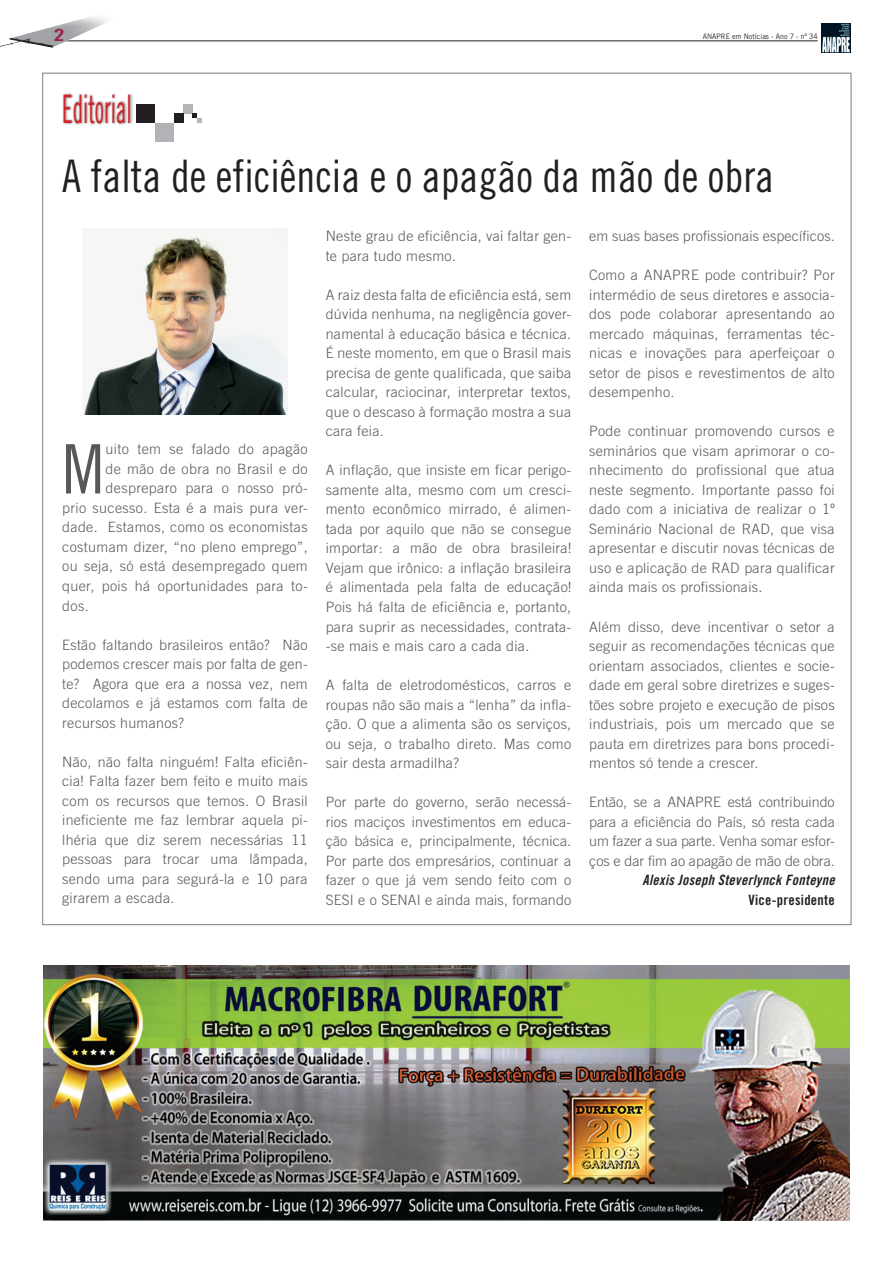
<style>
.page{position:relative;width:893px;height:1263px;background:#fff}
.page>*{position:absolute;margin:0;border:0;box-sizing:border-box;transform-origin:0 0}
.t1{font:68.25px "Trade Gothic Cond Eighteen";color:#57585a}
.t2{font:44.85px "Trade Gothic Cond Eighteen";color:#231f20;scale:.95 1}
.t3{font:39.3px "Trade Gothic Cond Eighteen";color:#d1232a;scale:.6 1}
.t4{font:16.8px "Trade Gothic Bold Cond Twenty";color:#952649;scale:1.5 1}
.t5{font:300 14.25px/19.5px "Trade Gothic";letter-spacing:.02em;color:#57585a;text-align:justify}
.Normal__Web{font:14.25px "Trade Gothic Bold Cond Twenty Obl";letter-spacing:.02em;color:#231f20}
.Normal__Web-2{font:14.25px "Trade Gothic Bold Cond Twenty";letter-spacing:.02em;color:#231f20}
.t6{font:7.5px "Trade Gothic";color:#231f20;scale:.95 1}
</style>
<div class="page">
<hr style="left:61px;top:41px;width:757px;height:1px;background:#231f20">
<img style="left:0;top:16px;width:144px;height:32px">
<img style="left:821px;top:23px;width:30px;height:30px">
<img style="left:44px;top:965px;width:805px;height:255px">
<img style="left:82px;top:229px;width:206px;height:185px">
<div style="left:62px;top:92px;width:71px;height:34px;background:#231f20;opacity:.63"></div>
<div style="left:155px;top:123px;width:19px;height:19px;background:#b2b3b7"></div>
<div style="left:136px;top:104px;width:19px;height:19px;background:#231f20"></div>
<div style="left:183px;top:104px;width:10px;height:9px;background:#b4b5b8"></div>
<div style="left:174px;top:113px;width:9px;height:10px;background:#231f20"></div>
<svg style="left:192px;top:113px;width:10px;height:10px"></svg>
<p class="t4" style="left:54px;top:25px;width:9px">2</p>
<p class="t6" style="left:703px;top:32px;width:122px">ANAPRE em Notícias - Ano 7 - nº 34</p>
<p class="t3" style="left:62px;top:85px;width:117px">Editorial</p>
<p class="t2" style="left:62px;top:150px;width:751px">A falta de eficiência e o apagão da mão de obra</p>
<p class="t1" style="left:62px;top:429px;width:43px">M</p>
<p class="t5" style="left:106px;top:439px;width:204px">uito tem se falado do apagão</p>
<p class="t5" style="left:106px;top:459px;width:204px">de mão de obra no Brasil e do</p>
<p class="t5" style="left:106px;top:478px;width:204px">despreparo para o nosso pró-</p>
<p class="t5" style="left:62px;top:498px;width:247px">prio sucesso. Esta é a mais pura ver-</p>
<p class="t5" style="left:62px;top:517px;width:247px">dade. Estamos, como os economistas</p>
<p class="t5" style="left:62px;top:537px;width:247px">costumam dizer, “no pleno emprego”,</p>
<p class="t5" style="left:62px;top:556px;width:247px">ou seja, só está desempregado quem</p>
<p class="t5" style="left:62px;top:576px;width:247px">quer, pois há oportunidades para to-</p>
<p class="t5" style="left:62px;top:595px;width:28px">dos.</p>
<p class="t5" style="left:62px;top:634px;width:247px">Estão faltando brasileiros então? Não podemos crescer mais por falta de gen&shy;te? Agora que era a nossa vez, nem decolamos e já estamos com falta de recursos humanos?</p>
<p class="t5" style="left:62px;top:751px;width:247px">Não, não falta ninguém! Falta eficiên&shy;cia! Falta fazer bem feito e muito mais com os recursos que temos. O Brasil ineficiente me faz lembrar aquela pi&shy;lhéria que diz serem necessárias 11 pessoas para trocar uma lâmpada, sendo uma para segurá-la e 10 para girarem a escada.</p>
<p class="t5" style="left:326px;top:226px;width:247px">Neste grau de eficiência, vai faltar gen&shy;te para tudo mesmo.</p>
<p class="t5" style="left:326px;top:285px;width:247px">A raiz desta falta de eficiência está, sem dúvida nenhuma, na negligência gover&shy;namental à educação básica e técnica.<br>É neste momento, em que o Brasil mais precisa de gente qualificada, que saiba calcular, raciocinar, interpretar textos, que o descaso à formação mostra a sua cara feia.</p>
<p class="t5" style="left:326px;top:460px;width:247px">A inflação, que insiste em ficar perigo&shy;samente alta, mesmo com um cresci&shy;mento econômico mirrado, é alimen&shy;tada por aquilo que não se consegue importar: a mão de obra brasileira!<br>Vejam que irônico: a inflação brasileira é alimentada pela falta de educação!<br>Pois há falta de eficiência e, portanto, para suprir as necessidades, contrata--se mais e mais caro a cada dia.</p>
<p class="t5" style="left:326px;top:675px;width:247px">A falta de eletrodomésticos, carros e roupas não são mais a “lenha” da infla&shy;ção. O que a alimenta são os serviços, ou seja, o trabalho direto. Mas como sair desta armadilha?</p>
<p class="t5" style="left:326px;top:792px;width:247px">Por parte do governo, serão necessá&shy;rios maciços investimentos em educa&shy;ção básica e, principalmente, técnica.<br>Por parte dos empresários, continuar a fazer o que já vem sendo feito com o SESI e o SENAI e ainda mais, formando</p>
<p class="t5" style="left:589px;top:226px;width:247px">em suas bases profissionais específicos.</p>
<p class="t5" style="left:589px;top:265px;width:247px">Como a ANAPRE pode contribuir? Por intermédio de seus diretores e associa&shy;dos pode colaborar apresentando ao mercado máquinas, ferramentas téc&shy;nicas e inovações para aperfeiçoar o setor de pisos e revestimentos de alto desempenho.</p>
<p class="t5" style="left:589px;top:421px;width:247px">Pode continuar promovendo cursos e seminários que visam aprimorar o co&shy;nhecimento do profissional que atua neste segmento. Importante passo foi dado com a iniciativa de realizar o 1º Seminário Nacional de RAD, que visa apresentar e discutir novas técnicas de uso e aplicação de RAD para qualificar ainda mais os profissionais.</p>
<p class="t5" style="left:589px;top:616px;width:247px">Além disso, deve incentivar o setor a seguir as recomendações técnicas que orientam associados, clientes e socie&shy;dade em geral sobre diretrizes e suges&shy;tões sobre projeto e execução de pisos industriais, pois um mercado que se pauta em diretrizes para bons procedi&shy;mentos só tende a crescer.</p>
<p class="t5" style="left:589px;top:792px;width:247px">Então, se a ANAPRE está contribuindo para a eficiência do País, só resta cada um fazer a sua parte. Venha somar esfor&shy;ços e dar fim ao apagão de mão de obra.</p>
<p class="Normal__Web" style="left:643px;top:871px;width:194px">Alexis Joseph Steverlynck Fonteyne</p>
<p class="Normal__Web-2" style="left:748px;top:891px;width:88px">Vice-presidente</p>
</div>
